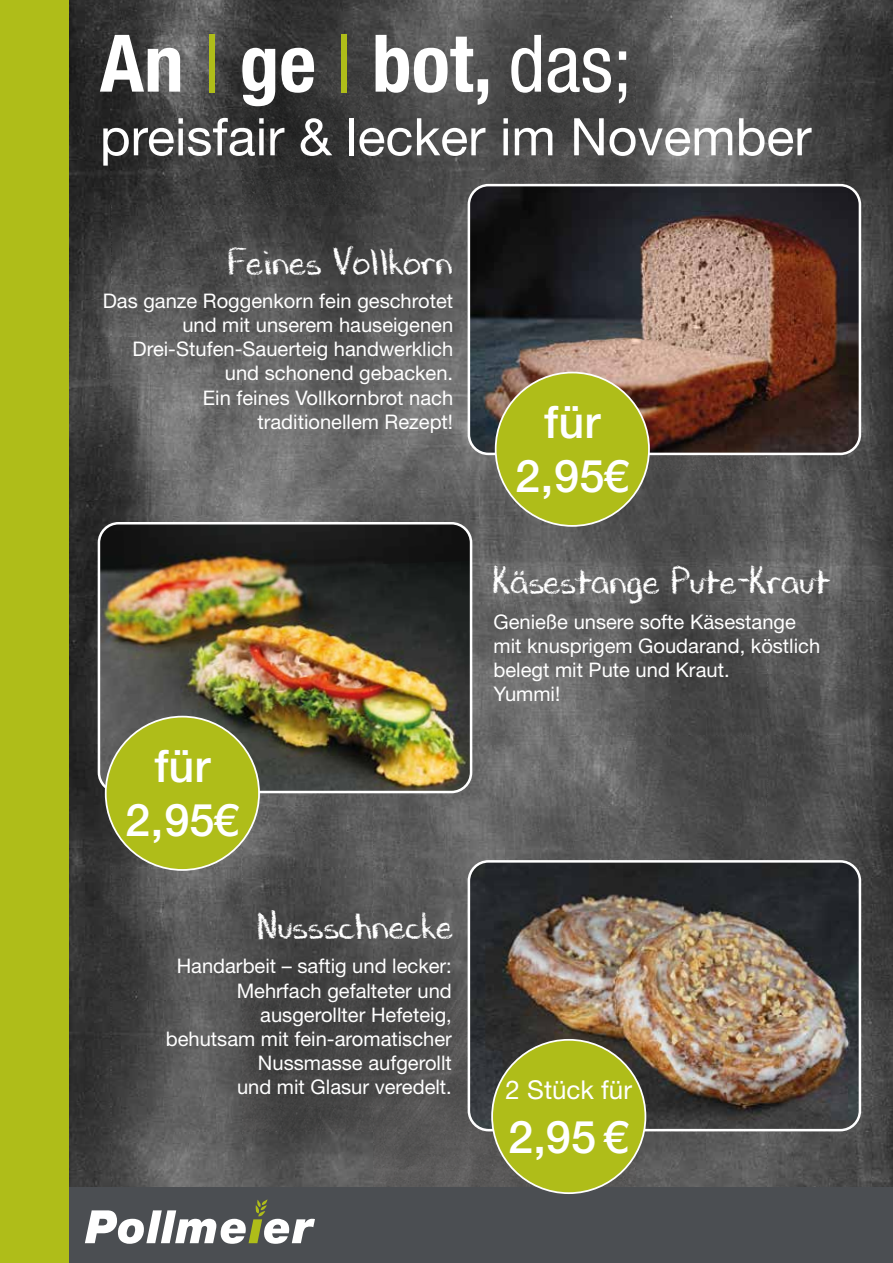
<style>
.page{position:relative;width:893px;height:1263px;background:#fff}
.page>*{position:absolute;margin:0;border:0;box-sizing:border-box;transform-origin:0 0}
.t1{font:700 condensed 79.5px "Helvetica Neue LT Std";color:#fff}
.t2{font:51.9px "Helvetica Neue LT Std";color:#fff}
.t3{font:500 45.15px/54.2px "Helvetica Neue LT Std";color:#fff;text-align:center}
.t4{font:37.05px "DJB Chalk It Up";color:#fff}
.t5{font:25.95px "Helvetica Neue LT Std";color:#fff}
.t6{font:20.1px/24.2px "Helvetica Neue LT Std";color:#fff;text-align:right}
.s1{font-weight:400;color:#afbd19}
.s2{font-weight:400}
</style>
<div class="page">
<img style="left:68px;top:0;width:825px;height:1187px">
<img style="left:469px;top:185px;width:391px;height:269px">
<div style="left:468px;top:184px;width:393px;height:271px;border:3px solid #fff;border-radius:20px"></div>
<img style="left:99px;top:523px;width:372px;height:269px">
<div style="left:98px;top:522px;width:374px;height:271px;border:3px solid #fff;border-radius:20px"></div>
<div style="left:46px;top:1187px;width:847px;height:76px;background:#4b4e52"></div>
<svg style="left:85px;top:1199px;width:230px;height:45px"></svg>
<div style="left:0;top:0;width:68px;height:1263px;background:#afbd19"></div>
<div style="left:106px;top:717px;width:153px;height:153px;background:#afbd19;border-radius:50%"></div>
<img style="left:469px;top:861px;width:391px;height:269px">
<div style="left:468px;top:860px;width:393px;height:271px;border:3px solid #fff;border-radius:20px"></div>
<div style="left:492px;top:1040px;width:153px;height:153px;background:#afbd19;border-radius:50%"></div>
<div style="left:496px;top:373px;width:153px;height:153px;background:#afbd19;border-radius:50%"></div>
<h1 class="t1" style="left:100px;top:15px;width:534px">An <span class="s1">|</span> ge <span class="s1">|</span> bot, <span class="s2">das;</span></h1>
<h2 class="t2" style="left:100px;top:106px;width:713px">preisfair &amp; lecker im November</h2>
<h3 class="t4" style="left:229px;top:236px;width:226px">Feines Vollkorn</h3>
<p class="t6" style="left:103px;top:288px;width:352px">Das ganze Roggenkorn fein geschrotet und mit unserem hauseigenen<br>Drei-Stufen-Sauerteig handwerklich und schonend gebacken.<br>Ein feines Vollkornbrot nach traditionellem Rezept!</p>
<h3 class="t3" style="left:125px;top:739px;width:116px">für<br>2 ,95€</h3>
<h3 class="t4" style="left:257px;top:901px;width:197px">Nussschnecke</h3>
<p class="t6" style="left:166px;top:954px;width:288px">Handarbeit – saftig und lecker:<br>Mehrfach gefalteter und ausgerollter Hefeteig, behutsam mit fein-aromatischer<br>Nussmasse aufgerollt<br>und mit Glasur veredelt.</p>
<h3 class="t3" style="left:515px;top:395px;width:116px">für<br>2 ,95€</h3>
<h3 class="t4" style="left:493px;top:556px;width:338px">Käsestange Pute-Kraut</h3>
<p class="t6" style="left:493px;top:609px;width:328px;text-align:left">Genieße unsere softe Käsestange mit knusprigem Goudarand, köstlich belegt mit Pute und Kraut.<br>Yummi!</p>
<p class="t5" style="left:505px;top:1074px;width:128px">2 Stück für</p>
<h3 class="t3" style="left:508px;top:1109px;width:122px">2,95 €</h3>
</div>
